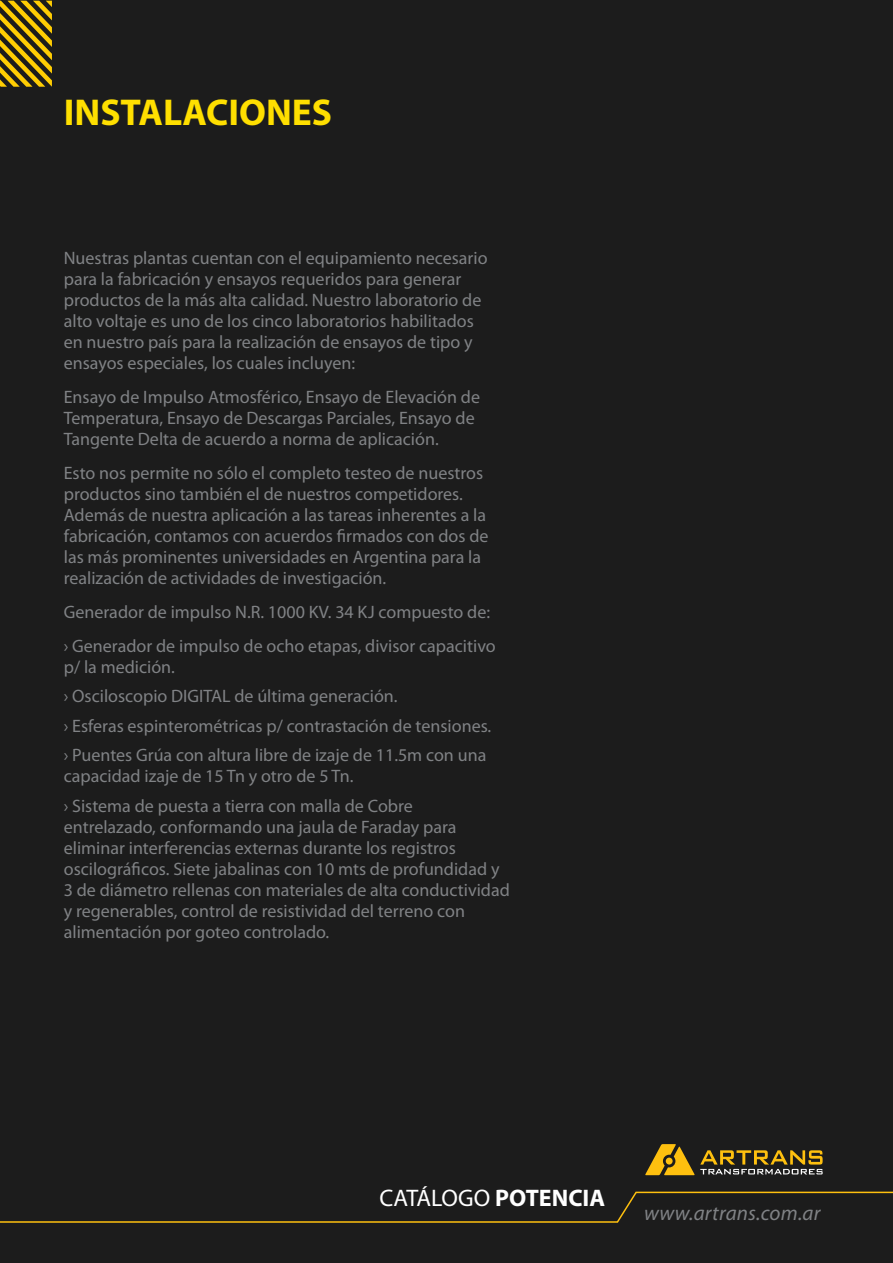
<style>
.page{position:relative;width:893px;height:1263px;background:#1c1c1c}
.page>*{position:absolute;margin:0;border:0;box-sizing:border-box;transform-origin:0 0}
.t1{font:700 37.5px "Myriad Pro";color:#ffdf00}
.t2{font:24px "Myriad Pro";color:#fff}
.t3{font:italic 21px "Myriad Pro";letter-spacing:.01em;color:#808285}
.t4{font:18px/21px "Myriad Pro";color:#808285}
.s1{font-weight:700}
</style>
<div class="page">
<svg style="left:0;top:1px;width:52px;height:86px"></svg>
<svg style="left:0;top:1191px;width:893px;height:32px"></svg>
<svg style="left:645px;top:1144px;width:178px;height:31px"></svg>
<h1 class="t1" style="left:64px;top:88px;width:270px">INSTALACIONES</h1>
<p class="t4" style="left:64px;top:248px;width:425px">Nuestras plantas cuentan con el equipamiento necesario para la fabricación y ensayos requeridos para generar productos de la más alta calidad. Nuestro laboratorio de alto voltaje es uno de los cinco laboratorios habilitados en nuestro país para la realización de ensayos de tipo y ensayos especiales, los cuales incluyen:</p>
<p class="t4" style="left:64px;top:386px;width:418px">Ensayo de Impulso Atmosférico, Ensayo de Elevación de<br>Temperatura, Ensayo de Descargas Parciales, Ensayo de<br>Tangente Delta de acuerdo a norma de aplicación.</p>
<p class="t4" style="left:64px;top:462px;width:426px">Esto nos permite no sólo el completo testeo de nuestros productos sino también el de nuestros competidores.<br>Además de nuestra aplicación a las tareas inherentes a la fabricación, contamos con acuerdos firmados con dos de las más prominentes universidades en Argentina para la realización de actividades de investigación.</p>
<p class="t4" style="left:64px;top:594px;width:433px;line-height:33.8px">Generador de impulso N.R. 1000 KV. 34 KJ compuesto de: › Generador de impulso de ocho etapas, divisor capacitivo</p>
<p class="t4" style="left:64px;top:651px;width:429px;line-height:29.5px">p/ la medición.<br>› Osciloscopio DIGITAL de última generación.<br>› Esferas espinterométricas p/ contrastación de tensiones. › Puentes Grúa con altura libre de izaje de 11.5m con una</p>
<p class="t4" style="left:64px;top:761px;width:351px;line-height:29.5px">capacidad izaje de 15 Tn y otro de 5 Tn.<br>› Sistema de puesta a tierra con malla de Cobre</p>
<p class="t4" style="left:64px;top:816px;width:448px">entrelazado, conformando una jaula de Faraday para eliminar interferencias externas durante los registros oscilográficos. Siete jabalinas con 10 mts de profundidad y 3 de diámetro rellenas con materiales de alta conductividad y regenerables, control de resistividad del terreno con alimentación por goteo controlado.</p>
<h2 class="t2" style="left:380px;top:1183px;width:227px">CATÁLOGO <span class="s1">POTENCIA</span></h2>
<p class="t3" style="left:644px;top:1200px;width:178px">www.artrans.com.ar</p>
</div>
